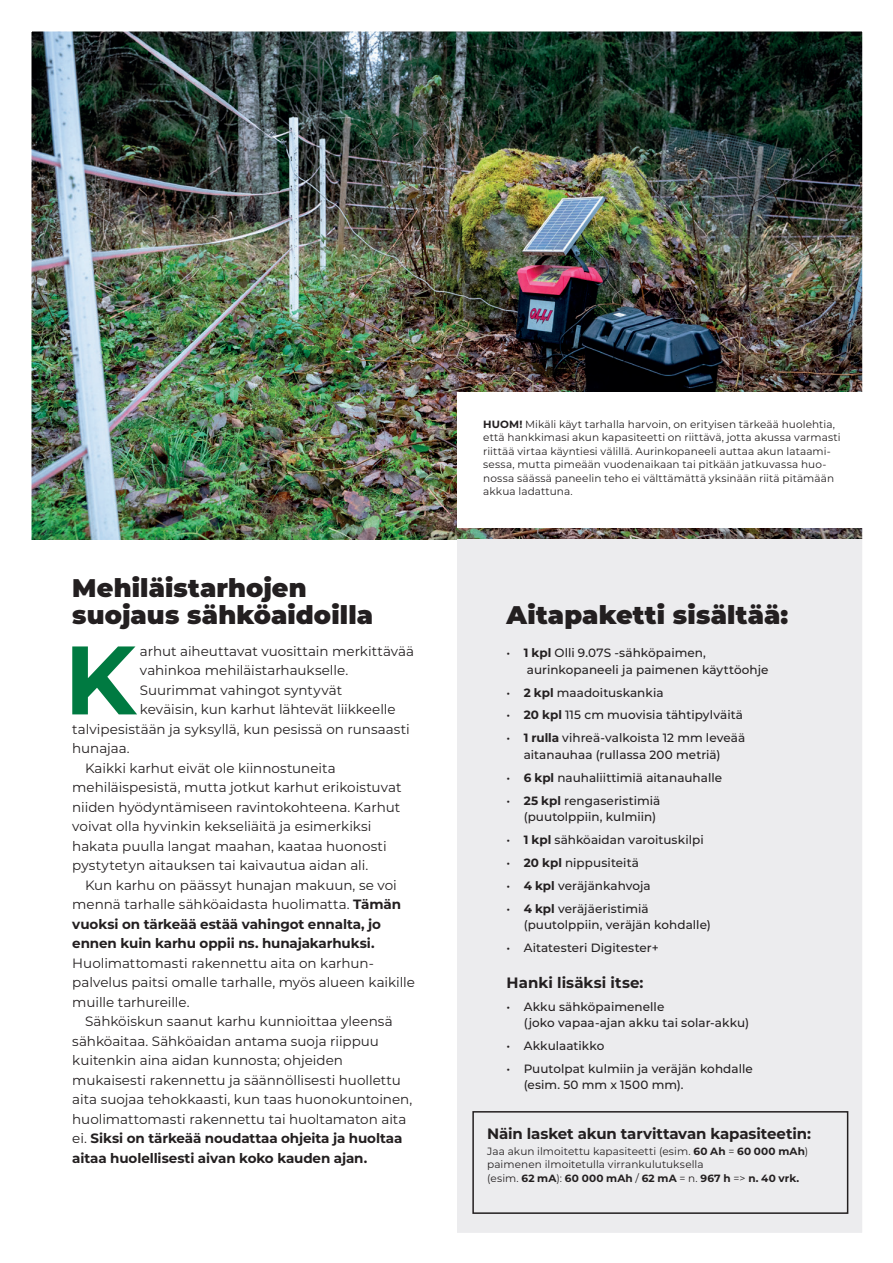
<style>
.page{position:relative;width:893px;height:1263px;background:#fff}
.page>*{position:absolute;margin:0;border:0;box-sizing:border-box;transform-origin:0 0}
.Johdanto{font:700 97.05px "Montserrat";color:#007a41}
.Iso_väliotsikko{font:900 25.5px/27px "Montserrat";letter-spacing:.005em;color:#231f20}
.Väliotsikko{font:700 15px "Montserrat";letter-spacing:-.005em;color:#231f20}
.Johdanto_-_sisennys{font:13.5px/19.5px "Montserrat";color:#231f20}
.Johdanto-2{font:13.5px "Montserrat";color:#231f20}
.t1{font:500 12px/16.5px "Montserrat";letter-spacing:.005em;color:#231f20}
.Infolaatikko_7pt{font:10.5px/13.5px "Montserrat";letter-spacing:.01em;color:#231f20}
.s1{font-weight:700}
</style>
<div class="page">
<img style="left:31px;top:31px;width:832px;height:1202px">
<p class="Iso_väliotsikko" style="left:72px;top:572px;width:302px">Mehiläistarhojen suojaus sähköaidoilla</p>
<p class="Johdanto" style="left:64px;top:610px;width:73px">K</p>
<p class="Johdanto-2" style="left:140px;top:642px;width:276px">arhut aiheuttavat vuosittain merkittävää</p>
<p class="Johdanto-2" style="left:140px;top:661px;width:210px">vahinkoa mehiläistarhaukselle.</p>
<p class="Johdanto-2" style="left:140px;top:681px;width:204px">Suurimmat vahingot syntyvät</p>
<p class="Johdanto-2" style="left:140px;top:700px;width:257px">keväisin, kun karhut lähtevät liikkeelle</p>
<p class="Johdanto-2" style="left:72px;top:720px;width:339px">talvipesistään ja syksyllä, kun pesissä on runsaasti</p>
<p class="Johdanto-2" style="left:72px;top:739px;width:59px">hunajaa.</p>
<p class="Johdanto_-_sisennys" style="left:72px;top:758px;width:331px;text-indent:13px">Kaikki karhut eivät ole kiinnostuneita mehiläispesistä, mutta jotkut karhut erikoistuvat niiden hyödyntämiseen ravintokohteena. Karhut voivat olla hyvinkin kekseliäitä ja esimerkiksi hakata puulla langat maahan, kaataa huonosti pystytetyn aitauksen tai kaivautua aidan ali.</p>
<p class="Johdanto_-_sisennys" style="left:72px;top:875px;width:344px;text-indent:13px">Kun karhu on päässyt hunajan makuun, se voi mennä tarhalle sähköaidasta huolimatta. <span class="s1">Tämän vuoksi on tärkeää estää vahingot ennalta, jo ennen kuin karhu oppii ns. hunajakarhuksi.<br></span>Huolimattomasti rakennettu aita on karhun&shy;palvelus paitsi omalle tarhalle, myös alueen kaikille muille tarhureille.</p>
<p class="Johdanto_-_sisennys" style="left:72px;top:1011px;width:342px;text-indent:13px">Sähköiskun saanut karhu kunnioittaa yleensä sähköaitaa. Sähköaidan antama suoja riippuu kuitenkin aina aidan kunnosta; ohjeiden mukaisesti rakennettu ja säännöllisesti huollettu aita suojaa tehokkaasti, kun taas huonokuntoinen, huolimattomasti rakennettu tai huoltamaton aita ei. <span class="s1">Siksi on tärkeää noudattaa ohjeita ja huoltaa aitaa huolellisesti aivan koko kauden ajan.</span></p>
<p class="Infolaatikko_7pt" style="left:483px;top:417px;width:359px"><span class="s1">HUOM!</span> Mikäli käyt tarhalla harvoin, on erityisen tärkeää huolehtia, että hankkimasi akun kapasiteetti on riittävä, jotta akussa varmasti riittää virtaa käyntiesi välillä. Aurinkopaneeli auttaa akun lataami&shy;sessa, mutta pimeään vuodenaikaan tai pitkään jatkuvassa huo&shy;nossa säässä paneelin teho ei välttämättä yksinään riitä pitämään akkua ladattuna.</p>
<p class="Iso_väliotsikko" style="left:507px;top:599px;width:283px">Aitapaketti sisältää:</p>
<p class="t1" style="left:527px;top:644px;width:243px;text-indent:-20px">• <span class="s1">1 kpl</span> Olli 9.07S -sähköpaimen, aurinkopaneeli ja paimenen käyttöohje</p>
<p class="t1" style="left:507px;top:683px;width:158px">• <span class="s1">2 kpl</span> maadoituskankia</p>
<p class="t1" style="left:507px;top:706px;width:238px">• <span class="s1">20 kpl</span> 115 cm muovisia tähtipylväitä</p>
<p class="t1" style="left:524px;top:729px;width:223px;text-indent:-17px">• <span class="s1">1 rulla</span> vihreä-valkoista 12 mm leveää aitanauhaa (rullassa 200 metriä)</p>
<p class="t1" style="left:507px;top:769px;width:217px">• <span class="s1">6 kpl</span> nauhaliittimiä aitanauhalle</p>
<p class="t1" style="left:524px;top:791px;width:138px;text-indent:-17px">• <span class="s1">25 kpl</span> rengaseristimiä (puutolppiin, kulmiin)</p>
<p class="t1" style="left:507px;top:831px;width:199px">• <span class="s1">1 kpl</span> sähköaidan varoituskilpi</p>
<p class="t1" style="left:507px;top:854px;width:134px">• <span class="s1">20 kpl</span> nippusiteitä</p>
<p class="t1" style="left:507px;top:877px;width:146px">• <span class="s1">4 kpl</span> veräjänkahvoja</p>
<p class="t1" style="left:524px;top:899px;width:189px;text-indent:-17px">• <span class="s1">4 kpl</span> veräjäeristimiä (puutolppiin, veräjän kohdalle)</p>
<p class="t1" style="left:507px;top:939px;width:154px">• Aitatesteri Digitester+</p>
<p class="Väliotsikko" style="left:507px;top:971px;width:138px">Hanki lisäksi itse:</p>
<p class="t1" style="left:524px;top:998px;width:227px;text-indent:-17px">• Akku sähköpaimenelle<br>(joko vapaa-ajan akku tai solar-akku)</p>
<p class="t1" style="left:507px;top:1037px;width:99px">• Akkulaatikko</p>
<p class="t1" style="left:524px;top:1060px;width:231px;text-indent:-17px">• Puutolpat kulmiin ja veräjän kohdalle (esim. 50 mm x 1500 mm).</p>
<p class="Väliotsikko" style="left:487px;top:1123px;width:325px">Näin lasket akun tarvittavan kapasiteetin:</p>
<p class="Infolaatikko_7pt" style="left:487px;top:1144px;width:323px">Jaa akun ilmoitettu kapasiteetti (esim. <span class="s1">60 Ah</span> = <span class="s1">60 000 mAh</span>) paimenen ilmoitetulla virrankulutuksella<br>(esim. <span class="s1">62 mA</span>): <span class="s1">60 000 mAh</span> / <span class="s1">62 mA</span> = n. <span class="s1">967 h</span> =&gt; <span class="s1">n. 40 vrk.</span></p>
</div>
